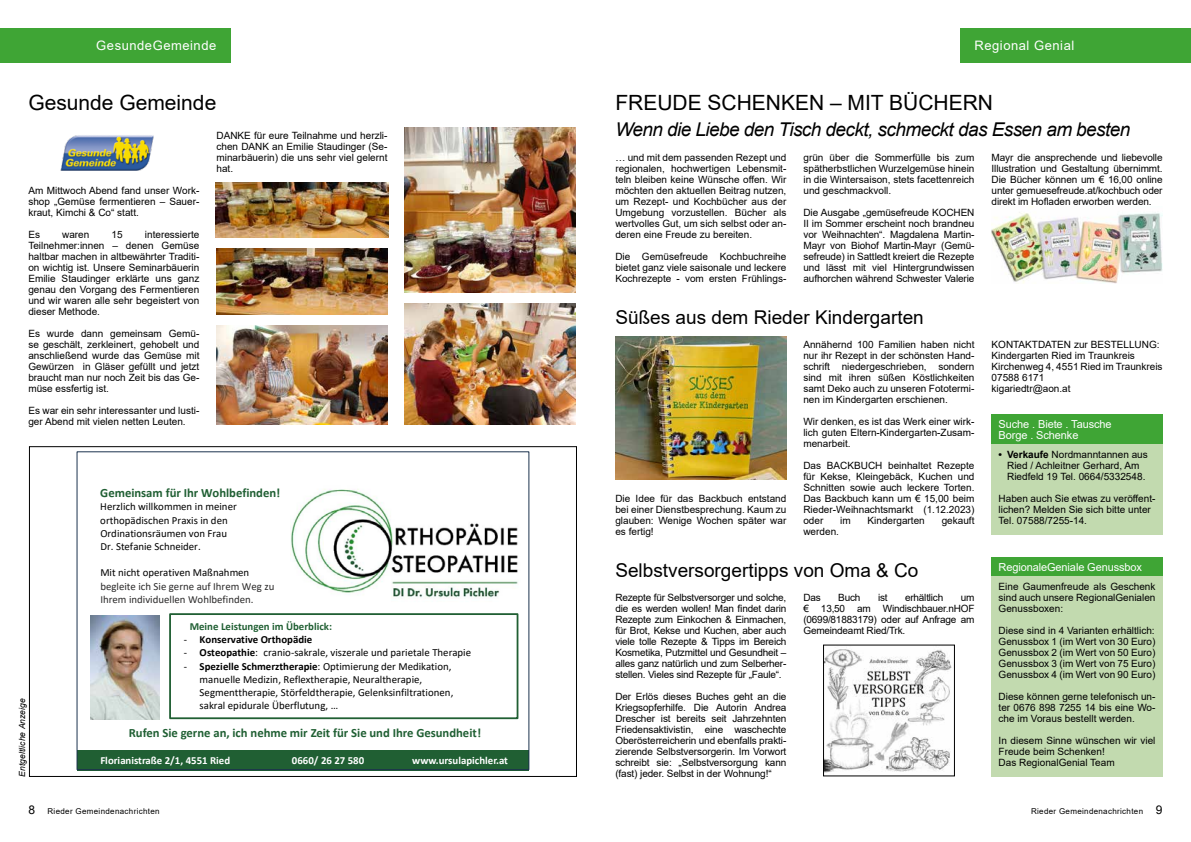
<style>
.page{position:relative;width:1191px;height:842px;background:#fff}
.page>*{position:absolute;margin:0;border:0;box-sizing:border-box;transform-origin:0 0}
.t1{font:21px "Arial";color:#000}
.t2{font:19px "Arial";color:#000}
.t3{font:italic 19px "Arial";letter-spacing:-.03em;color:#000}
.t4{font:13px "Arial";letter-spacing:.04em;color:#fff}
.t5{font:700 12.7px "Calibri";color:#205f33}
.t6{font:12px "Arial";color:#000}
.t7{font:11px/11px "Arial";letter-spacing:-.01em;color:#fff}
.t8{font:10.8px/13.2px "Calibri";color:#000}
.t9{font:10.8px/13.2px "Calibri";color:#2b2a2a}
.t10{font:700 10.8px "Calibri";color:#fff}
.t11{font:700 10.8px "Calibri";color:#205f33}
.t12{font:700 10.8px "Calibri";color:#000}
.t13{font:10px/11px "Arial";color:#000;text-align:justify}
.t14{font:10px "Arial";letter-spacing:-.02em;color:#000}
.t15{font:italic 8.5px "Arial";letter-spacing:.005em;color:#000}
.t16{font:8px "Arial";letter-spacing:.04em;color:#000}
.s1{font-weight:400}
.s2{font-weight:700}
.s3{font-size:12px}
</style>
<div class="page">
<div style="left:960px;top:28px;width:231px;height:34px;background:#3fa535"></div>
<div style="left:0;top:28px;width:230px;height:34px;background:#3fa535"></div>
<div style="left:169px;top:613px;width:349px;height:106px;border:2px solid #205f33"></div>
<img style="left:90px;top:615px;width:69px;height:104px">
<div style="left:77px;top:750px;width:452px;height:20px;background:#205f33"></div>
<img style="left:290px;top:489px;width:228px;height:109px">
<div style="left:77px;top:452px;width:452px;height:318px;border:1px solid #1c334e"></div>
<img style="left:216px;top:325px;width:171px;height:99px">
<img style="left:404px;top:303px;width:171px;height:121px">
<img style="left:404px;top:127px;width:171px;height:165px">
<img style="left:216px;top:248px;width:171px;height:66px">
<img style="left:216px;top:182px;width:172px;height:55px">
<img style="left:60px;top:135px;width:94px;height:36px">
<div style="left:991px;top:414px;width:171px;height:31px;background:#3fa535"></div>
<div style="left:991px;top:557px;width:171px;height:20px;background:#3fa535"></div>
<div style="left:991px;top:445px;width:171px;height:90px;background:#c2daaf"></div>
<div style="left:991px;top:577px;width:171px;height:200px;background:#c2daaf"></div>
<img style="left:825px;top:649px;width:127px;height:124px">
<img style="left:991px;top:206px;width:171px;height:77px">
<img style="left:615px;top:337px;width:171px;height:143px">
<h3 class="t4" style="left:96px;top:37px;width:122px">GesundeGemeinde</h3>
<h3 class="t4" style="left:974px;top:37px;width:101px">Regional Genial</h3>
<h1 class="t1" style="left:28px;top:88px;width:189px">Gesunde Gemeinde</h1>
<p class="t13" style="left:28px;top:184px;width:173px">Am Mittwoch Abend fand unser Work&shy;shop „Gemüse fermentieren – Sauer&shy;kraut, Kimchi &amp; Co“ statt.</p>
<p class="t13" style="left:28px;top:228px;width:13px">Es</p>
<p class="t13" style="left:62px;top:228px;width:29px">waren</p>
<p class="t13" style="left:112px;top:228px;width:13px">15</p>
<p class="t13" style="left:28px;top:228px;width:173px;text-indent:117px">interessierte Teilnehmer:innen – denen Gemüse haltbar machen in altbewährter Traditi&shy;on wichtig ist. Unsere Seminarbäuerin Emilie Staudinger erklärte uns ganz genau den Vorgang des Fermentieren und wir waren alle sehr begeistert von dieser Methode.</p>
<p class="t13" style="left:28px;top:327px;width:173px">Es wurde dann gemeinsam Gemü&shy;se geschält, zerkleinert, gehobelt und anschließend wurde das Gemüse mit Gewürzen in Gläser gefüllt und jetzt braucht man nur noch Zeit bis das Ge&shy;müse essfertig ist.</p>
<p class="t13" style="left:28px;top:404px;width:173px">Es war ein sehr interessanter und lusti&shy;ger Abend mit vielen netten Leuten.</p>
<p class="t13" style="left:216px;top:129px;width:173px">DANKE für eure Teilnahme und herzli&shy;chen DANK an Emilie Staudinger (Se&shy;minarbäuerin) die uns sehr viel gelernt hat.</p>
<p class="t15" style="left:17px;top:776px;width:79px;rotate:-90deg">Entgeltliche Anzeige</p>
<p class="t5" style="left:100px;top:483px;width:181px">Gemeinsam für Ihr Wohlbefinden!</p>
<p class="t8" style="left:100px;top:500px;width:138px">Herzlich willkommen in meiner orthopädischen Praxis in den<br>Ordinationsräumen von Frau<br>Dr. Stefanie Schneider.</p>
<p class="t8" style="left:100px;top:566px;width:150px">Mit nicht operativen Maßnahmen</p>
<p class="t9" style="left:100px;top:579px;width:175px">begleite ich Sie gerne auf Ihrem Weg zu<br>Ihrem individuellen Wohlbefinden.</p>
<p class="t11" style="left:190px;top:619px;width:144px">Meine Leistungen im Überblick:</p>
<p class="t12" style="left:184px;top:632px;width:130px"><span class="s1">-</span> Konservative Orthopädie</p>
<p class="t8" style="left:184px;top:646px;width:289px">- <span class="s2">Osteopathie</span>: cranio-sakrale, viszerale und parietale Therapie</p>
<p class="t8" style="left:200px;top:659px;width:255px;text-indent:-16px">- <span class="s2">Spezielle Schmerztherapie</span>: Optimierung der Medikation, manuelle Medizin, Reflextherapie, Neuraltherapie, Segmenttherapie, Störfeldtherapie, Gelenksinfiltrationen, sakral epidurale Überflutung, …</p>
<p class="t5" style="left:129px;top:724px;width:354px">Rufen Sie gerne an, ich nehme mir Zeit für Sie und Ihre Gesundheit!</p>
<p class="t10" style="left:100px;top:753px;width:131px">Florianistraße 2/1, 4551 Ried</p>
<p class="t10" style="left:292px;top:753px;width:74px">0660/ 26 27 580</p>
<p class="t10" style="left:412px;top:753px;width:97px">www.ursulapichler.at</p>
<h1 class="t1" style="left:615px;top:88px;width:379px">FREUDE SCHENKEN – MIT BÜCHERN</h1>
<h2 class="t3" style="left:615px;top:117px;width:516px">Wenn die Liebe den Tisch deckt, schmeckt das Essen am besten</h2>
<p class="t13" style="left:615px;top:151px;width:173px">… und mit dem passenden Rezept und regionalen, hochwertigen Lebensmit&shy;teln bleiben keine Wünsche offen. Wir möchten den aktuellen Beitrag nutzen, um Rezept- und Kochbücher aus der Umgebung vorzustellen. Bücher als wertvolles Gut, um sich selbst oder an&shy;deren eine Freude zu bereiten.</p>
<p class="t13" style="left:615px;top:250px;width:173px">Die Gemüsefreude Kochbuchreihe bietet ganz viele saisonale und leckere Kochrezepte - vom ersten Frühlings-</p>
<p class="t13" style="left:803px;top:151px;width:173px">grün über die Sommerfülle bis zum spätherbstlichen Wurzelgemüse hinein in die Wintersaison, stets facettenreich und geschmackvoll.</p>
<p class="t13" style="left:803px;top:206px;width:173px">Die Ausgabe „gemüsefreude KOCHEN II im Sommer erscheint noch brandneu vor Weihnachten“. Magdalena Martin-Mayr von Biohof Martin-Mayr (Gemü&shy;sefreude) in Sattledt kreiert die Rezepte und lässt mit viel Hintergrundwissen aufhorchen während Schwester Valerie</p>
<p class="t13" style="left:991px;top:151px;width:173px">Mayr die ansprechende und liebevolle Illustration und Gestaltung übernimmt.<br>Die Bücher können um € 16,00 online unter gemuesefreude.at/kochbuch oder direkt im Hofladen erworben werden.</p>
<h2 class="t2" style="left:615px;top:304px;width:310px">Süßes aus dem Rieder Kindergarten</h2>
<p class="t13" style="left:615px;top:492px;width:173px">Die Idee für das Backbuch entstand bei einer Dienstbesprechung. Kaum zu glauben: Wenige Wochen später war es fertig!</p>
<p class="t13" style="left:803px;top:338px;width:173px">Annähernd 100 Familien haben nicht nur ihr Rezept in der schönsten Hand&shy;schrift niedergeschrieben, sondern sind mit ihren süßen Köstlichkeiten samt Deko auch zu unseren Fototermi&shy;nen im Kindergarten erschienen.</p>
<p class="t13" style="left:803px;top:415px;width:173px">Wir denken, es ist das Werk einer wirk&shy;lich guten Eltern-Kindergarten-Zusam&shy;menarbeit.</p>
<p class="t13" style="left:803px;top:459px;width:173px">Das BACKBUCH beinhaltet Rezepte für Kekse, Kleingebäck, Kuchen und Schnitten sowie auch leckere Torten.<br>Das Backbuch kann um € 15,00 beim Rieder-Weihnachtsmarkt (1.12.2023) oder</p>
<p class="t13" style="left:840px;top:514px;width:12px">im</p>
<p class="t13" style="left:867px;top:514px;width:59px">Kindergarten</p>
<p class="t13" style="left:941px;top:514px;width:34px">gekauft</p>
<p class="t13" style="left:803px;top:525px;width:37px">werden.</p>
<h2 class="t2" style="left:615px;top:558px;width:305px">Selbstversorgertipps von Oma &amp; Co</h2>
<p class="t13" style="left:803px;top:591px;width:19px">Das</p>
<p class="t13" style="left:838px;top:591px;width:24px">Buch</p>
<p class="t13" style="left:878px;top:591px;width:11px">ist</p>
<p class="t14" style="left:905px;top:590px;width:40px">erhältlich</p>
<p class="t13" style="left:615px;top:591px;width:173px">Rezepte für Selbstversorger und solche, die es werden wollen! Man findet darin Rezepte zum Einkochen &amp; Einmachen, für Brot, Kekse und Kuchen, aber auch viele tolle Rezepte &amp; Tipps im Bereich Kosmetika, Putzmittel und Gesundheit – alles ganz natürlich und zum Selberher&shy;stellen. Vieles sind Rezepte für „Faule“.</p>
<p class="t13" style="left:615px;top:690px;width:173px">Der Erlös dieses Buches geht an die Kriegsopferhilfe. Die Autorin Andrea Drescher ist bereits seit Jahrzehnten Friedensaktivistin, eine waschechte Oberösterreicherin und ebenfalls prakti&shy;zierende Selbstversorgerin. Im Vorwort schreibt sie: „Selbstversorgung kann (fast) jeder. Selbst in der Wohnung!“</p>
<p class="t13" style="left:803px;top:591px;width:173px;text-indent:157px">um € 13,50 am Windischbauer.nHOF (0699/81883179) oder auf Anfrage am Gemeindeamt Ried/Trk.</p>
<p class="t13" style="left:991px;top:338px;width:173px;text-align:left">KONTAKTDATEN zur BESTELLUNG:<br>Kindergarten Ried im Traunkreis<br>Kirchenweg 4, 4551 Ried im Traunkreis<br>07588 6171<br>kigariedtr@aon.at</p>
<p class="t7" style="left:998px;top:418px;width:114px">Suche . Biete . Tausche<br>Borge . Schenke</p>
<p class="t13" style="left:1007px;top:448px;width:142px;text-align:left;text-indent:-8px"><span class="s2">• Verkaufe</span> Nordmanntannen aus<br>Ried / Achleitner Gerhard, Am<br>Riedfeld 19 Tel. 0664/5332548.</p>
<p class="t13" style="left:998px;top:492px;width:158px;text-align:left">Haben auch Sie etwas zu veröffent&shy;lichen? Melden Sie sich bitte unter<br>Tel. 07588/7255-14.</p>
<p class="t7" style="left:998px;top:561px;width:145px">RegionaleGeniale Genussbox</p>
<p class="t13" style="left:998px;top:580px;width:158px">Eine Gaumenfreude als Geschenk sind auch unsere RegionalGenialen Genussboxen:</p>
<p class="t13" style="left:998px;top:624px;width:158px">Diese sind in 4 Varianten erhältlich:<br>Genussbox 1 (im Wert von 30 Euro)<br>Genussbox 2 (im Wert von 50 Euro)<br>Genussbox 3 (im Wert von 75 Euro)<br>Genussbox 4 (im Wert von 90 Euro)</p>
<p class="t13" style="left:998px;top:690px;width:158px">Diese können gerne telefonisch un&shy;ter 0676 898 7255 14 bis eine Wo&shy;che im Voraus bestellt werden.</p>
<p class="t13" style="left:998px;top:734px;width:158px;text-align:left">In diesem Sinne wünschen wir viel<br>Freude beim Schenken!<br>Das RegionalGenial Team</p>
<p class="t6" style="left:28px;top:801px;width:8px">8</p>
<p class="t16" style="left:48px;top:805px;width:114px">Rieder Gemeindenachrichten</p>
<p class="t16" style="left:1031px;top:805px;width:133px">Rieder Gemeindenachrichten <span class="s3">9</span></p>
</div>
